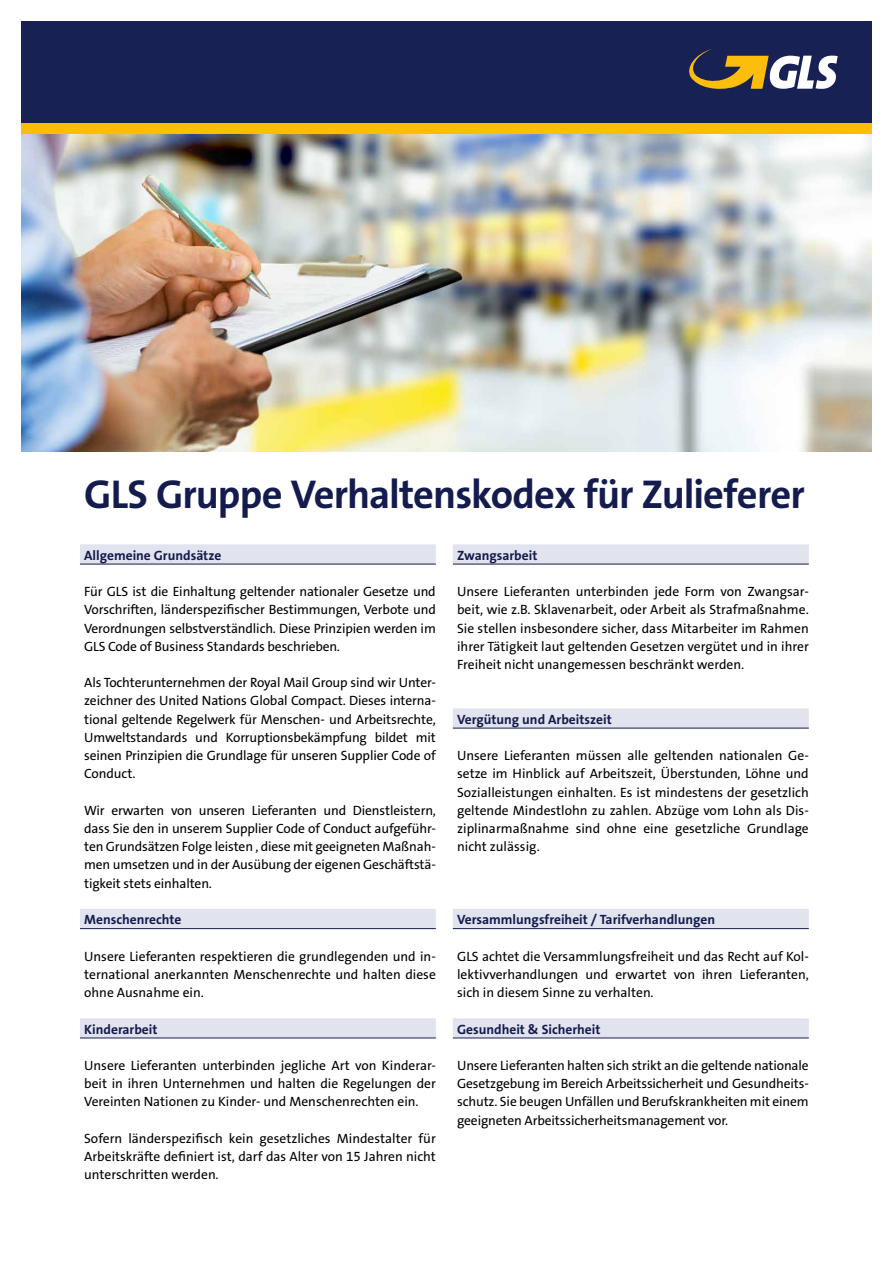
<style>
.page{position:relative;width:893px;height:1263px;background:#fff}
.page>*{position:absolute;margin:0;border:0;box-sizing:border-box;transform-origin:0 0}
.t1{font:700 40.5px "The Sans GLS";letter-spacing:-.025em;color:#141b4d}
.t2{font:13.5px/18.3px "The Sans GLS";color:#000;text-align:justify}
.t3{font:700 13.5px "The Sans GLS";color:#141b4d}
</style>
<div class="page">
<img style="left:21px;top:134px;width:851px;height:318px">
<div style="left:21px;top:21px;width:851px;height:102px;background:#172154"></div>
<svg style="left:689px;top:49px;width:149px;height:40px"></svg>
<div style="left:21px;top:123px;width:851px;height:11px;background:#fcbf00"></div>
<div style="left:80px;top:544px;width:356px;height:20px;background:#e1e3ee"></div>
<hr style="left:80px;top:564px;width:356px;height:1px;background:#141b4d">
<div style="left:80px;top:909px;width:356px;height:19px;background:#e1e3ee"></div>
<hr style="left:80px;top:928px;width:356px;height:1px;background:#141b4d">
<div style="left:80px;top:1018px;width:356px;height:20px;background:#e1e3ee"></div>
<hr style="left:80px;top:1038px;width:356px;height:1px;background:#141b4d">
<div style="left:453px;top:544px;width:356px;height:20px;background:#e1e3ee"></div>
<hr style="left:453px;top:564px;width:356px;height:1px;background:#141b4d">
<div style="left:453px;top:708px;width:356px;height:20px;background:#e1e3ee"></div>
<hr style="left:453px;top:728px;width:356px;height:1px;background:#141b4d">
<div style="left:453px;top:909px;width:356px;height:19px;background:#e1e3ee"></div>
<hr style="left:453px;top:928px;width:356px;height:1px;background:#141b4d">
<div style="left:453px;top:1018px;width:356px;height:20px;background:#e1e3ee"></div>
<hr style="left:453px;top:1038px;width:356px;height:1px;background:#141b4d">
<h1 class="t1" style="left:84px;top:468px;width:722px">GLS Gruppe Verhaltenskodex für Zulieferer</h1>
<p class="t3" style="left:84px;top:546px;width:139px">Allgemeine Grundsätze</p>
<p class="t2" style="left:84px;top:582px;width:353px">Für GLS ist die Einhaltung geltender nationaler Gesetze und Vorschriften, länderspezifischer Bestimmungen, Verbote und Verordnungen selbstverständlich. Diese Prinzipien werden im GLS Code of Business Standards beschrieben.</p>
<p class="t2" style="left:84px;top:674px;width:353px">Als Tochterunternehmen der Royal Mail Group sind wir Unter&shy;zeichner des United Nations Global Compact. Dieses interna&shy;tional geltende Regelwerk für Menschen- und Arbeitsrechte, Umweltstandards und Korruptionsbekämpfung bildet mit seinen Prinzipien die Grundlage für unseren Supplier Code of Conduct.</p>
<p class="t2" style="left:84px;top:801px;width:353px">Wir erwarten von unseren Lieferanten und Dienstleistern, dass Sie den in unserem Supplier Code of Conduct aufgeführ&shy;ten Grundsätzen Folge leisten , diese mit geeigneten Maßnah&shy;men umsetzen und in der Ausübung der eigenen Geschäftstä&shy;tigkeit stets einhalten.</p>
<p class="t3" style="left:84px;top:911px;width:99px">Menschenrechte</p>
<p class="t2" style="left:84px;top:947px;width:353px">Unsere Lieferanten respektieren die grundlegenden und in&shy;ternational anerkannten Menschenrechte und halten diese ohne Ausnahme ein.</p>
<p class="t3" style="left:84px;top:1020px;width:75px">Kinderarbeit</p>
<p class="t2" style="left:84px;top:1056px;width:353px">Unsere Lieferanten unterbinden jegliche Art von Kinderar&shy;beit in ihren Unternehmen und halten die Regelungen der Vereinten Nationen zu Kinder- und Menschenrechten ein.</p>
<p class="t2" style="left:84px;top:1129px;width:353px">Sofern länderspezifisch kein gesetzliches Mindestalter für Arbeitskräfte definiert ist, darf das Alter von 15 Jahren nicht unterschritten werden.</p>
<p class="t3" style="left:457px;top:546px;width:82px">Zwangsarbeit</p>
<p class="t2" style="left:457px;top:582px;width:353px">Unsere Lieferanten unterbinden jede Form von Zwangsar&shy;beit, wie z.B. Sklavenarbeit, oder Arbeit als Strafmaßnahme.<br>Sie stellen insbesondere sicher, dass Mitarbeiter im Rahmen ihrer Tätigkeit laut geltenden Gesetzen vergütet und in ihrer Freiheit nicht unangemessen beschränkt werden.</p>
<p class="t3" style="left:457px;top:710px;width:156px">Vergütung und Arbeitszeit</p>
<p class="t2" style="left:457px;top:746px;width:353px">Unsere Lieferanten müssen alle geltenden nationalen Ge&shy;setze im Hinblick auf Arbeitszeit, Überstunden, Löhne und Sozialleistungen einhalten. Es ist mindestens der gesetzlich geltende Mindestlohn zu zahlen. Abzüge vom Lohn als Dis&shy;ziplinarmaßnahme sind ohne eine gesetzliche Grundlage nicht zulässig.</p>
<p class="t3" style="left:457px;top:911px;width:260px">Versammlungsfreiheit / Tarifverhandlungen</p>
<p class="t2" style="left:457px;top:947px;width:353px">GLS achtet die Versammlungsfreiheit und das Recht auf Kol&shy;lektivverhandlungen und erwartet von ihren Lieferanten, sich in diesem Sinne zu verhalten.</p>
<p class="t3" style="left:457px;top:1020px;width:145px">Gesundheit &amp; Sicherheit</p>
<p class="t2" style="left:457px;top:1056px;width:353px">Unsere Lieferanten halten sich strikt an die geltende nationale Gesetzgebung im Bereich Arbeitssicherheit und Gesundheits&shy;schutz. Sie beugen Unfällen und Berufskrankheiten mit einem geeigneten Arbeitssicherheitsmanagement vor.</p>
</div>
